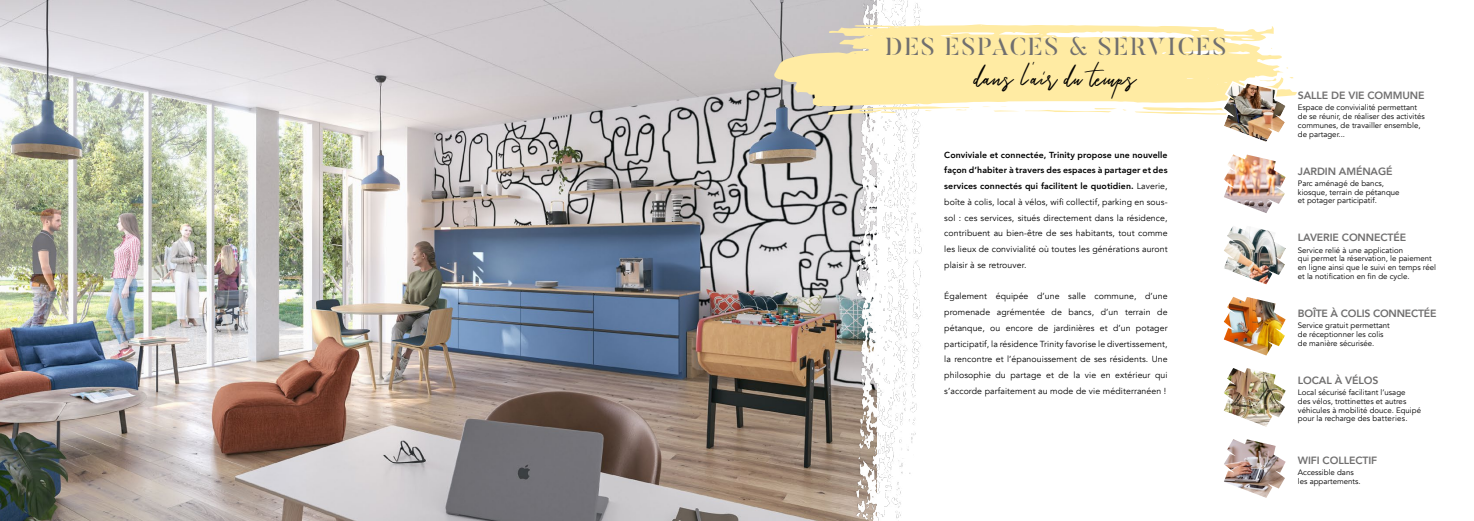
<style>
.page{position:relative;width:1474px;height:521px;background:#fff}
.page>*{position:absolute;margin:0;border:0;box-sizing:border-box;transform-origin:0 0}
.t1{font:43.75px "Serrona Script";color:#000}
.t2{font:24.5px "Butler Stencil";letter-spacing:.08em;color:#706f6f}
.t3{font:800 10.5px "Avenir";letter-spacing:-.01em;color:#706f6f}
.t4{font:8.75px/15.8px "Avenir";letter-spacing:.01em;color:#000;text-align:justify}
.t5{font:7.88px/8.8px "Avenir";color:#000}
.s1{font-weight:800}
</style>
<div class="page">
<img style="left:0;top:0;width:1297px;height:521px">
<svg style="left:773px;top:24px;width:523px;height:82px;background:#f8e8b3"></svg>
<svg style="left:1025px;top:108px;width:91px;height:4px"></svg>
<svg style="left:982px;top:107px;width:37px;height:5px"></svg>
<svg style="left:827px;top:106px;width:145px;height:9px"></svg>
<div style="left:878px;top:39px;width:262px;height:20px;background:#ffeba3"></div>
<svg style="left:1140px;top:39px;width:87px;height:10px"></svg>
<img style="left:1223px;top:154px;width:62px;height:59px">
<img style="left:1223px;top:226px;width:62px;height:58px">
<img style="left:1223px;top:439px;width:62px;height:59px">
<img style="left:1223px;top:297px;width:62px;height:58px">
<img style="left:1223px;top:368px;width:62px;height:59px">
<img style="left:1134px;top:77px;width:159px;height:68px">
<h2 class="t2" style="left:885px;top:31px;width:343px">DES ESPACES &amp; SERVICES</h2>
<h1 class="t1" style="left:975px;top:51px;width:163px">dans l’air du temps</h1>
<p class="t4" style="left:944px;top:147px;width:225px"><span class="s1">Conviviale et connectée, Trinity propose une nouvelle façon d’habiter à travers des espaces à partager et des services connectés qui facilitent le quotidien.</span> Laverie, boîte à colis, local à vélos, wifi collectif, parking en sous&shy;sol : ces services, situés directement dans la résidence, contribuent au bien-être de ses habitants, tout comme les lieux de convivialité où toutes les générations auront plaisir à se retrouver.</p>
<p class="t4" style="left:944px;top:289px;width:225px">Également équipée d’une salle commune, d’une promenade agrémentée de bancs, d’un terrain de pétanque, ou encore de jardinières et d’un potager participatif, la résidence Trinity favorise le divertissement, la rencontre et l’épanouissement de ses résidents. Une philosophie du partage et de la vie en extérieur qui s’accorde parfaitement au mode de vie méditerranéen !</p>
<p class="t3" style="left:1297px;top:87px;width:128px">SALLE DE VIE COMMUNE</p>
<p class="t5" style="left:1297px;top:103px;width:128px">Espace de convivialité permettant de se réunir, de réaliser des activités communes, de travailler ensemble, de partager...</p>
<p class="t3" style="left:1297px;top:163px;width:96px">JARDIN AMÉNAGÉ</p>
<p class="t5" style="left:1297px;top:179px;width:103px">Parc aménagé de bancs, kiosque, terrain de pétanque et potager participatif.</p>
<p class="t3" style="left:1297px;top:230px;width:110px">LAVERIE CONNECTÉE</p>
<p class="t5" style="left:1297px;top:246px;width:140px">Service relié à une application<br>qui permet la réservation, le paiement en ligne ainsi que le suivi en temps réel et la notification en fin de cycle.</p>
<p class="t3" style="left:1297px;top:305px;width:140px">BOÎTE À COLIS CONNECTÉE</p>
<p class="t5" style="left:1297px;top:321px;width:93px">Service gratuit permettant de réceptionner les colis de manière sécurisée.</p>
<p class="t3" style="left:1297px;top:372px;width:82px">LOCAL À VÉLOS</p>
<p class="t5" style="left:1297px;top:388px;width:125px">Local sécurisé facilitant l’usage<br>des vélos, trottinettes et autres véhicules à mobilité douce. Equipé pour la recharge des batteries.</p>
<p class="t3" style="left:1297px;top:452px;width:81px">WIFI COLLECTIF</p>
<p class="t5" style="left:1297px;top:468px;width:64px">Accessible dans les appartements.</p>
</div>
